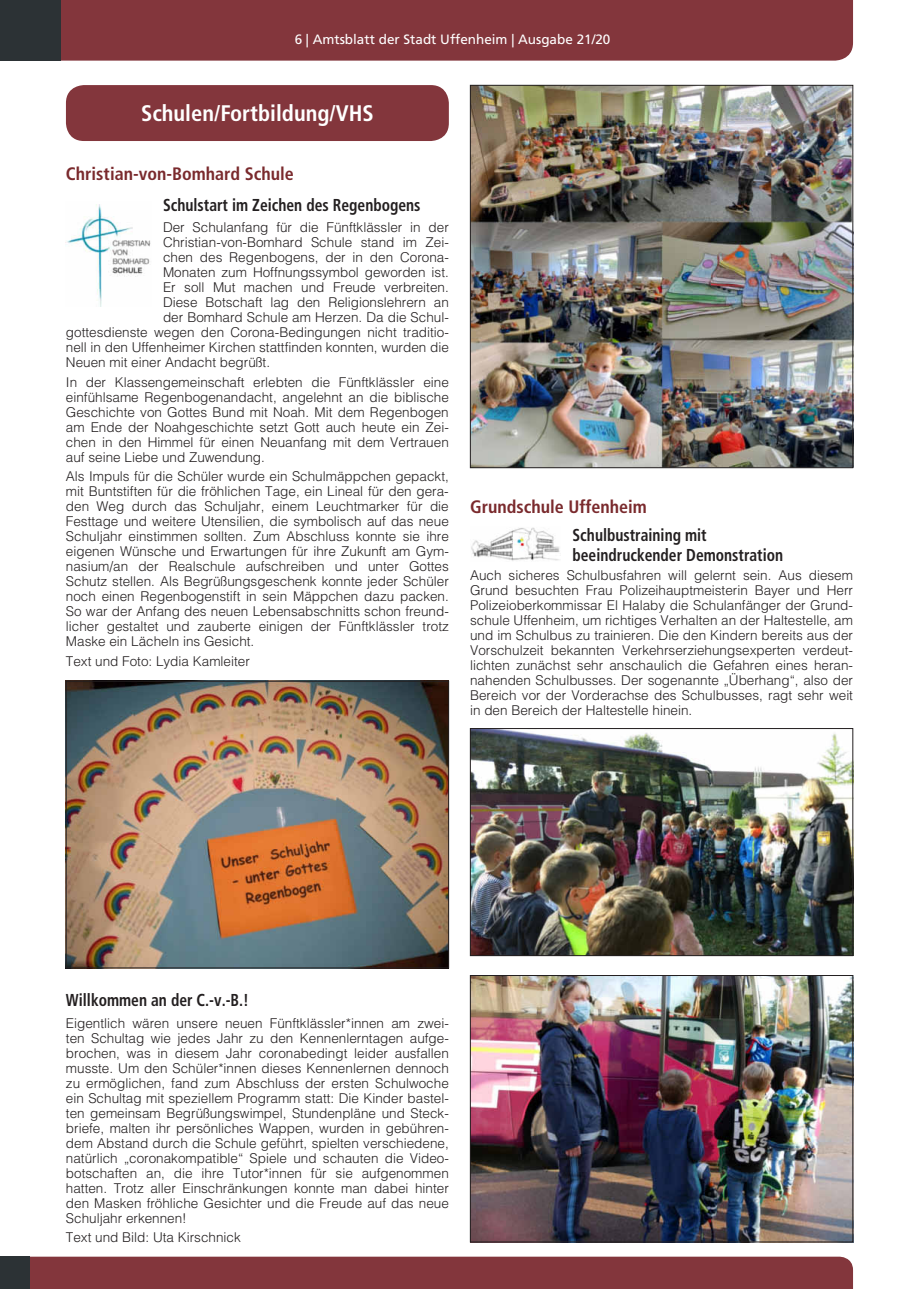
<style>
.page{position:relative;width:919px;height:1289px;background:#fff}
.page>*{position:absolute;margin:0;border:0;box-sizing:border-box;transform-origin:0 0}
.t1{font:700 condensed 22.5px "Frutiger LT";color:#fff}
.t2{font:700 condensed 18px "Frutiger LT";color:#7a2a2d}
.t3{font:700 condensed 17.25px/19.5px "Frutiger LT";color:#231f20;scale:.9 1}
.t4{font:300 13.5px/15px "Helvetica LT";color:#231f20;text-align:justify}
.t5{font:13.5px "Frutiger LT";color:#fff}
</style>
<div class="page">
<div style="left:30px;top:1256px;width:823px;height:32px;background:#83363c"></div>
<div style="left:0;top:1256px;width:30px;height:32px;background:#2c3235"></div>
<div style="left:61px;top:0;width:792px;height:61px;background:#83363c"></div>
<div style="left:0;top:0;width:61px;height:61px;background:#2c3235"></div>
<img style="left:472px;top:87px;width:379px;height:379px">
<div style="left:470px;top:85px;width:383px;height:383px;border:1px solid #231f20"></div>
<img style="left:471px;top:527px;width:89px;height:34px">
<img style="left:472px;top:730px;width:379px;height:223px">
<div style="left:470px;top:728px;width:383px;height:227px;border:1px solid #231f20"></div>
<img style="left:472px;top:977px;width:379px;height:263px">
<div style="left:470px;top:975px;width:383px;height:267px;border:1px solid #231f20"></div>
<div style="left:66px;top:85px;width:383px;height:56px;background:#83363c;border-radius:18px"></div>
<img style="left:67px;top:204px;width:84px;height:102px">
<img style="left:68px;top:683px;width:379px;height:283px">
<div style="left:66px;top:681px;width:383px;height:287px;border:1px solid #231f20"></div>
<p class="t5" style="left:295px;top:32px;width:317px">6 | Amtsblatt der Stadt Uffenheim | Ausgabe 21/20</p>
<h1 class="t1" style="left:141px;top:100px;width:234px">Schulen/Fortbildung/VHS</h1>
<h2 class="t2" style="left:66px;top:163px;width:229px">Christian-von-Bomhard Schule</h2>
<p class="t3" style="left:163px;top:195px;width:288px">Schulstart im Zeichen des Regenbogens</p>
<p class="t4" style="left:163px;top:220px;width:287px">Der Schulanfang für die Fünftklässler in der</p>
<p class="t4" style="left:163px;top:235px;width:287px">Christian-von-Bomhard Schule stand im Zei-</p>
<p class="t4" style="left:163px;top:250px;width:287px">chen des Regenbogens, der in den Corona-</p>
<p class="t4" style="left:163px;top:265px;width:287px">Monaten zum Hoffnungssymbol geworden ist.</p>
<p class="t4" style="left:163px;top:280px;width:287px">Er soll Mut machen und Freude verbreiten.</p>
<p class="t4" style="left:163px;top:295px;width:287px">Diese Botschaft lag den Religionslehrern an</p>
<p class="t4" style="left:163px;top:310px;width:287px">der Bomhard Schule am Herzen. Da die Schul-</p>
<p class="t4" style="left:66px;top:325px;width:384px">gottesdienste wegen den Corona-Bedingungen nicht traditio-</p>
<p class="t4" style="left:66px;top:340px;width:384px">nell in den Uffenheimer Kirchen stattfinden konnten, wurden die</p>
<p class="t4" style="left:66px;top:355px;width:206px">Neuen mit einer Andacht begrüßt.</p>
<p class="t4" style="left:66px;top:374px;width:384px">In der Klassengemeinschaft erlebten die Fünftklässler eine einfühlsame Regenbogenandacht, angelehnt an die biblische Geschichte von Gottes Bund mit Noah. Mit dem Regenbogen am Ende der Noahgeschichte setzt Gott auch heute ein Zei&shy;chen in den Himmel für einen Neuanfang mit dem Vertrauen auf seine Liebe und Zuwendung.</p>
<p class="t4" style="left:66px;top:468px;width:384px">Als Impuls für die Schüler wurde ein Schulmäppchen gepackt, mit Buntstiften für die fröhlichen Tage, ein Lineal für den gera&shy;den Weg durch das Schuljahr, einem Leuchtmarker für die Festtage und weitere Utensilien, die symbolisch auf das neue Schuljahr einstimmen sollten. Zum Abschluss konnte sie ihre eigenen Wünsche und Erwartungen für ihre Zukunft am Gym&shy;nasium/an der Realschule aufschreiben und unter Gottes Schutz stellen. Als Begrüßungsgeschenk konnte jeder Schüler noch einen Regenbogenstift in sein Mäppchen dazu packen.<br>So war der Anfang des neuen Lebensabschnitts schon freund&shy;licher gestaltet und zauberte einigen der Fünftklässler trotz Maske ein Lächeln ins Gesicht.</p>
<p class="t4" style="left:66px;top:653px;width:185px">Text und Foto: Lydia Kamleiter</p>
<h2 class="t2" style="left:470px;top:496px;width:178px">Grundschule Uffenheim</h2>
<p class="t3" style="left:572px;top:525px;width:235px">Schulbustraining mit beeindruckender Demonstration</p>
<p class="t4" style="left:470px;top:568px;width:384px">Auch sicheres Schulbusfahren will gelernt sein. Aus diesem Grund besuchten Frau Polizeihauptmeisterin Bayer und Herr Polizeioberkommissar El Halaby die Schulanfänger der Grund&shy;schule Uffenheim, um richtiges Verhalten an der Haltestelle, am und im Schulbus zu trainieren. Die den Kindern bereits aus der Vorschulzeit bekannten Verkehrserziehungsexperten verdeut&shy;lichten zunächst sehr anschaulich die Gefahren eines heran&shy;nahenden Schulbusses. Der sogenannte „Überhang“, also der Bereich vor der Vorderachse des Schulbusses, ragt sehr weit in den Bereich der Haltestelle hinein.</p>
<p class="t3" style="left:66px;top:990px;width:205px">Willkommen an der C.-v.-B.!</p>
<p class="t4" style="left:66px;top:1015px;width:384px">Eigentlich wären unsere neuen Fünftklässler*innen am zwei&shy;ten Schultag wie jedes Jahr zu den Kennenlerntagen aufge&shy;brochen, was in diesem Jahr coronabedingt leider ausfallen musste. Um den Schüler*innen dieses Kennenlernen dennoch zu ermöglichen, fand zum Abschluss der ersten Schulwoche ein Schultag mit speziellem Programm statt: Die Kinder bastel&shy;ten gemeinsam Begrüßungswimpel, Stundenpläne und Steck&shy;briefe, malten ihr persönliches Wappen, wurden in gebühren&shy;dem Abstand durch die Schule geführt, spielten verschiedene, natürlich „coronakompatible“ Spiele und schauten die Video&shy;botschaften an, die ihre Tutor*innen für sie aufgenommen hatten. Trotz aller Einschränkungen konnte man dabei hinter den Masken fröhliche Gesichter und die Freude auf das neue Schuljahr erkennen!</p>
<p class="t4" style="left:66px;top:1229px;width:176px">Text und Bild: Uta Kirschnick</p>
</div>
